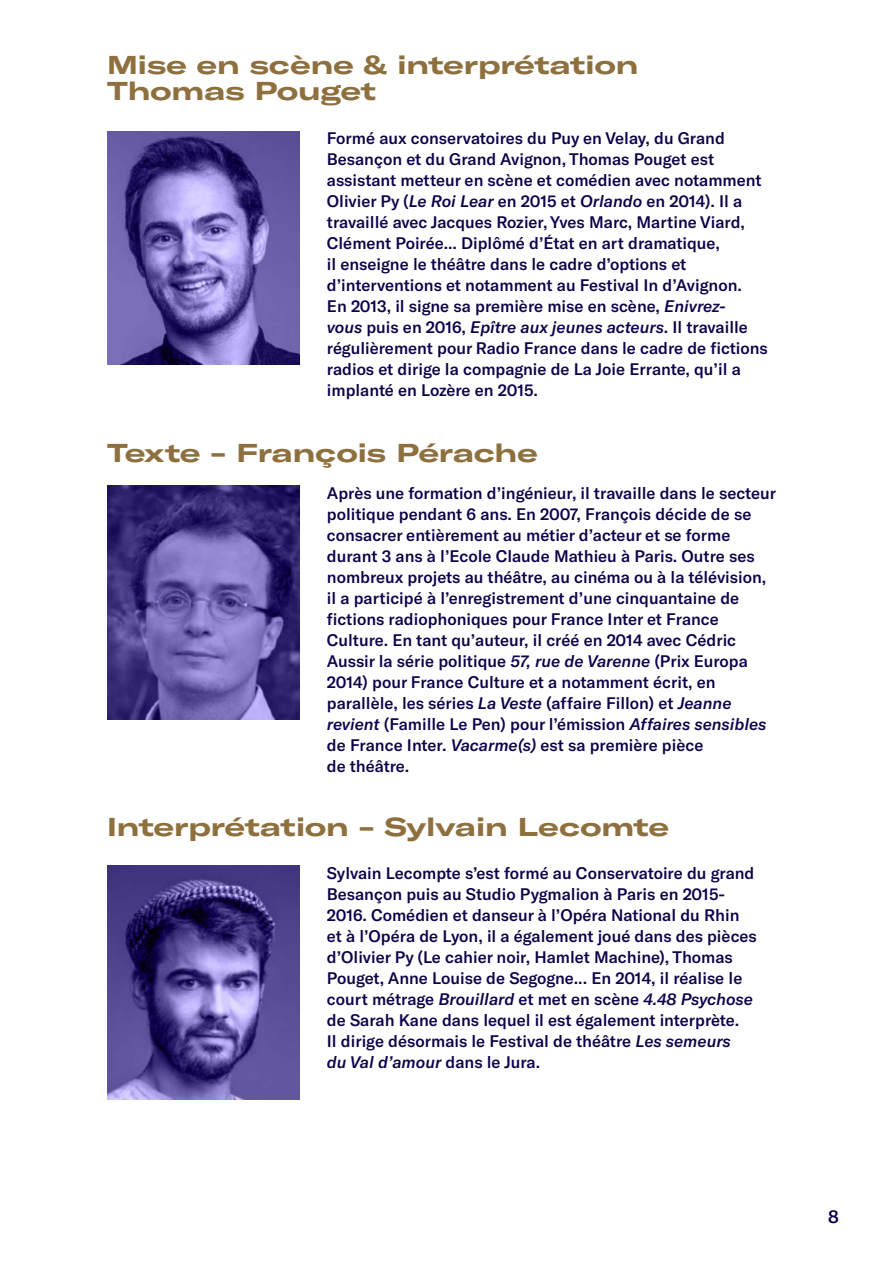
<style>
.page{position:relative;width:893px;height:1263px;background:#fff}
.page>*{position:absolute;margin:0;border:0;box-sizing:border-box;transform-origin:0 0}
.t1{font:700 expanded 25.5px/25.5px "GT America";color:#8e703e}
.t2{font:500 18px "GT America";color:#0d0249}
.t3{font:500 16.5px/21px "GT America";color:#0d0249}
.s1{font-style:italic}
</style>
<div class="page">
<svg style="left:107px;top:131px;width:192px;height:234px;background:#6b60a6"></svg>
<svg style="left:107px;top:486px;width:192px;height:233px;background:#564b91"></svg>
<svg style="left:107px;top:866px;width:192px;height:233px;background:#54498e"></svg>
<h1 class="t1" style="left:107px;top:52px;width:533px">Mise en scène &amp; interprétation<br>Thomas Pouget</h1>
<p class="t3" style="left:327px;top:128px;width:442px">Formé aux conservatoires du Puy en Velay, du Grand Besançon et du Grand Avignon, Thomas Pouget est assistant metteur en scène et comédien avec notamment Olivier Py (<span class="s1">Le Roi Lear</span> en 2015 et <span class="s1">Orlando</span> en 2014). Il a travaillé avec Jacques Rozier, Yves Marc, Martine Viard, Clément Poirée... Diplômé d’État en art dramatique,<br>il enseigne le théâtre dans le cadre d’options et d’interventions et notamment au Festival In d’Avignon.<br>En 2013, il signe sa première mise en scène, <span class="s1">Enivrez-<br>vous</span> puis en 2016, <span class="s1">Epître aux jeunes acteurs</span>. Il travaille régulièrement pour Radio France dans le cadre de fictions radios et dirige la compagnie de La Joie Errante, qu’il a implanté en Lozère en 2015.</p>
<h1 class="t1" style="left:107px;top:440px;width:432px">Texte - François Pérache</h1>
<p class="t3" style="left:327px;top:483px;width:451px">Après une formation d’ingénieur, il travaille dans le secteur politique pendant 6 ans. En 2007, François décide de se consacrer entièrement au métier d’acteur et se forme durant 3 ans à l’Ecole Claude Mathieu à Paris. Outre ses nombreux projets au théâtre, au cinéma ou à la télévision, il a participé à l’enregistrement d’une cinquantaine de fictions radiophoniques pour France Inter et France Culture. En tant qu’auteur, il créé en 2014 avec Cédric Aussir la série politique <span class="s1">57, rue de Varenne</span> (Prix Europa 2014) pour France Culture et a notamment écrit, en parallèle, les séries <span class="s1">La Veste</span> (affaire Fillon) et <span class="s1">Jeanne revient</span> (Famille Le Pen) pour l’émission <span class="s1">Affaires sensibles </span>de France Inter. <span class="s1">Vacarme(s)</span> est sa première pièce<br>de théâtre.</p>
<h1 class="t1" style="left:107px;top:814px;width:563px">Interprétation - Sylvain Lecomte</h1>
<p class="t3" style="left:327px;top:862px;width:431px">Sylvain Lecompte s’est formé au Conservatoire du grand Besançon puis au Studio Pygmalion à Paris en 2015- 2016. Comédien et danseur à l’Opéra National du Rhin et à l’Opéra de Lyon, il a également joué dans des pièces d’Olivier Py (Le cahier noir, Hamlet Machine), Thomas Pouget, Anne Louise de Segogne... En 2014, il réalise le court métrage <span class="s1">Brouillard</span> et met en scène <span class="s1">4.48 Psychose </span>de Sarah Kane dans lequel il est également interprète.<br>Il dirige désormais le Festival de théâtre <span class="s1">Les semeurs<br>du Val d’amour</span> dans le Jura.</p>
<p class="t2" style="left:828px;top:1206px;width:12px">8</p>
</div>
